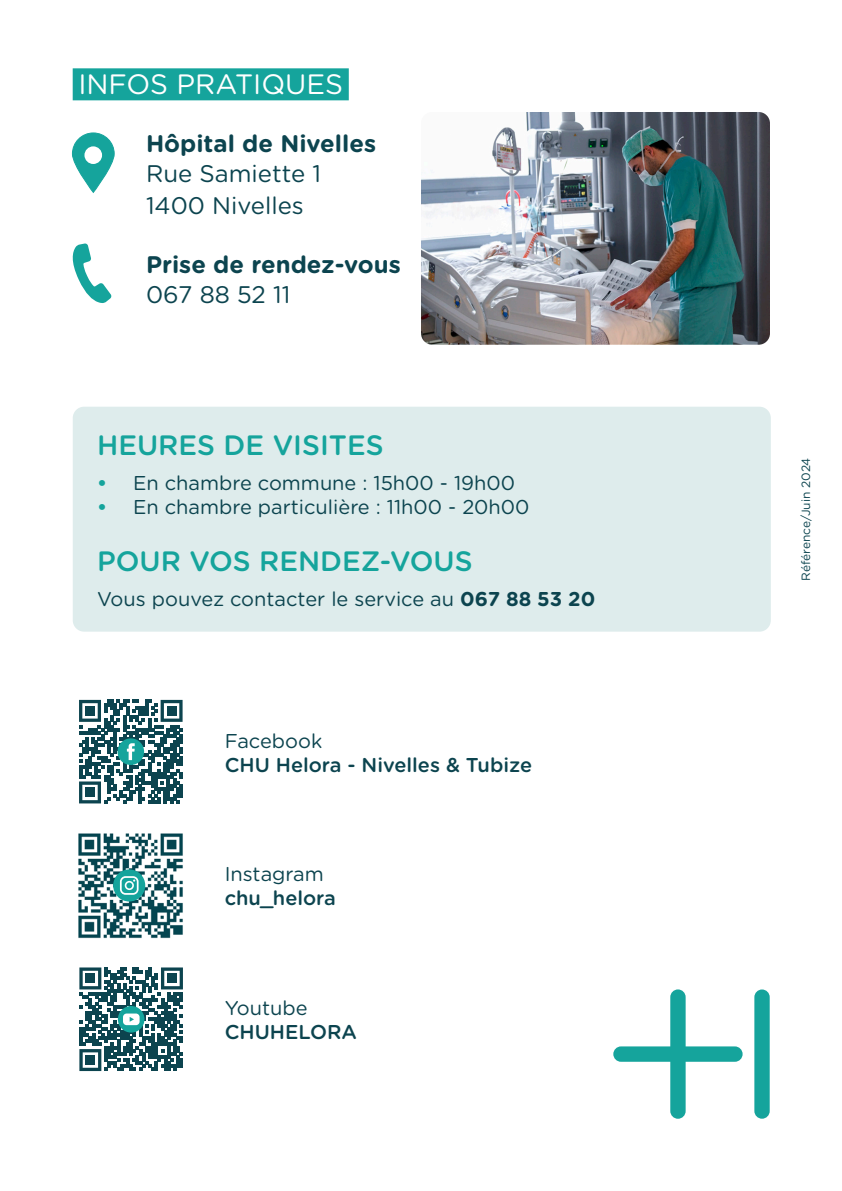
<style>
.page{position:relative;width:842px;height:1191px;background:#fff}
.page>*{position:absolute;margin:0;border:0;box-sizing:border-box;transform-origin:0 0}
.Turquoise_-_14_pt{font:500 28px "Gotham Rounded";color:#15a49c}
.Titre_-_14_pt{font:28px "Gotham Rounded";color:#fff}
.Dos_-_adresse{font:700 24px "Gotham Rounded";color:#0c444f}
.Dos_-_adresse-2{font:24px/32px "Gotham Rounded";color:#0c444f}
.Body{font:20px "Gotham Rounded";color:#0c444f}
.pages_sommaire{font:500 20px "Gotham Rounded";color:#0c444f}
.pages_sommaire-2{font:20px "Gotham Rounded";color:#0c444f}
.t1{font:12px "Gotham Rounded";color:#0c444f}
.s1{font-weight:700;color:#15a49c}
.s2{font-weight:700}
</style>
<div class="page">
<img style="left:78px;top:833px;width:105px;height:106px">
<div style="left:754px;top:989px;width:16px;height:129px;background:#15a49c;border-radius:8px"></div>
<svg style="left:613px;top:989px;width:130px;height:129px"></svg>
<div style="left:113px;top:869px;width:32px;height:32px;background:#15a49c;border-radius:50%"></div>
<svg style="left:120px;top:876px;width:19px;height:18px"></svg>
<svg style="left:72px;top:133px;width:42px;height:59px;fill:#15a49c"></svg>
<div style="left:72px;top:132px;width:43px;height:61px;border:1px solid #15a49c;border-radius:21px"></div>
<svg style="left:84px;top:146px;width:19px;height:18px"></svg>
<div style="left:84px;top:146px;width:18px;height:18px;background:#fff;border-radius:50%"></div>
<div style="left:73px;top:68px;width:276px;height:32px;background:#15a49c"></div>
<svg style="left:72px;top:243px;width:40px;height:60px"></svg>
<div style="left:73px;top:407px;width:698px;height:224px;background:#deecec;border-radius:11px"></div>
<svg style="left:79px;top:700px;width:104px;height:103px"></svg>
<svg style="left:79px;top:967px;width:104px;height:104px"></svg>
<img style="left:421px;top:112px;width:349px;height:233px">
<p class="Titre_-_14_pt" style="left:78px;top:65px;width:266px">INFOS PRATIQUES</p>
<p class="Dos_-_adresse" style="left:146px;top:126px;width:232px">Hôpital de Nivelles</p>
<p class="Dos_-_adresse-2" style="left:146px;top:156px;width:177px">Rue Samiette 1<br>1400 Nivelles</p>
<p class="Dos_-_adresse" style="left:146px;top:246px;width:256px">Prise de rendez-vous</p>
<p class="Dos_-_adresse-2" style="left:146px;top:277px;width:146px">067 88 52 11</p>
<p class="Turquoise_-_14_pt" style="left:97px;top:425px;width:288px">HEURES DE VISITES</p>
<p class="Body" style="left:97px;top:469px;width:419px"><span class="s1">•</span> En chambre commune : 15h00 - 19h00</p>
<p class="Body" style="left:97px;top:493px;width:434px"><span class="s1">•</span> En chambre particulière : 11h00 - 20h00</p>
<p class="Turquoise_-_14_pt" style="left:97px;top:540px;width:377px">POUR VOS RENDEZ-VOUS</p>
<p class="Body" style="left:97px;top:585px;width:500px">Vous pouvez contacter le service au <span class="s2">067 88 53 20</span></p>
<p class="pages_sommaire-2" style="left:225px;top:727px;width:99px">Facebook</p>
<p class="pages_sommaire" style="left:225px;top:750px;width:309px">CHU Helora - Nivelles &amp; Tubize</p>
<p class="pages_sommaire-2" style="left:225px;top:860px;width:101px">Instagram</p>
<p class="pages_sommaire" style="left:225px;top:884px;width:113px">chu_helora</p>
<p class="pages_sommaire-2" style="left:225px;top:994px;width:84px">Youtube</p>
<p class="pages_sommaire" style="left:225px;top:1018px;width:134px">CHUHELORA</p>
<p class="t1" style="left:797px;top:581px;width:125px;rotate:-90deg">Référence/Juin 2024</p>
</div>
